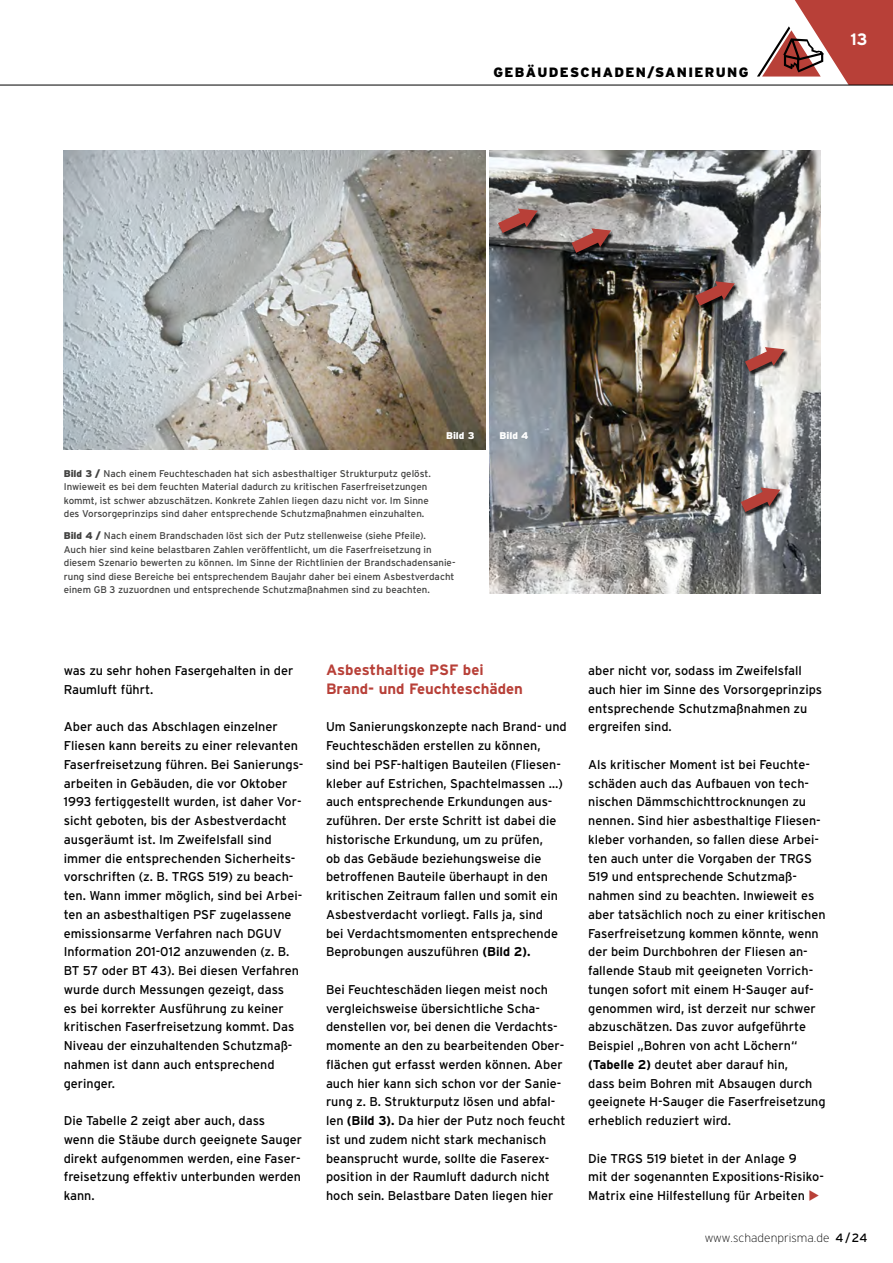
<style>
.page{position:relative;width:893px;height:1263px;background:#fff}
.page>*{position:absolute;margin:0;border:0;box-sizing:border-box;transform-origin:0 0}
.t1{font:700 16.5px "Interstate";color:#fff}
.t2{font:700 15px/18.8px "Interstate";color:#b84038}
.t3{font:900 13.5px "Interstate";letter-spacing:.1em;color:#000}
.t4{font:12.75px/18.8px "Interstate";color:#000}
.t5{font:200 12px "Interstate";color:#000}
.t6{font:9.75px/13.5px "Interstate";color:#414140}
.t7{font:900 9.75px "Interstate";color:#fff}
.s1{font-weight:900}
.s2{font-weight:700}
.s3{color:#b84038}
.s4{font-weight:400}
</style>
<div class="page">
<img style="left:489px;top:150px;width:332px;height:443px">
<img style="left:64px;top:150px;width:421px;height:299px">
<svg style="left:757px;top:0;width:136px;height:85px"></svg>
<hr style="left:0;top:85px;width:893px;height:1px;background:#000">
<div style="left:572px;top:230px;width:42px;height:26px;background:#000;opacity:.85"></div>
<svg style="left:571px;top:228px;width:40px;height:25px"></svg>
<div style="left:499px;top:210px;width:42px;height:27px;background:#000;opacity:.85"></div>
<svg style="left:498px;top:209px;width:40px;height:24px"></svg>
<div style="left:696px;top:283px;width:42px;height:26px;background:#000;opacity:.85"></div>
<svg style="left:695px;top:281px;width:40px;height:25px"></svg>
<div style="left:746px;top:349px;width:42px;height:26px;background:#000;opacity:.85"></div>
<svg style="left:745px;top:347px;width:40px;height:25px"></svg>
<div style="left:741px;top:489px;width:42px;height:27px;background:#000;opacity:.85"></div>
<svg style="left:741px;top:488px;width:39px;height:24px"></svg>
<p class="t3" style="left:493px;top:64px;width:257px">GEBÄUDESCHADEN/SANIERUNG</p>
<p class="t1" style="left:850px;top:30px;width:18px">13</p>
<p class="t7" style="left:446px;top:430px;width:30px">Bild 3</p>
<p class="t7" style="left:500px;top:430px;width:30px">Bild 4</p>
<p class="t6" style="left:64px;top:466px;width:369px"><span class="s1">Bild 3 /</span> Nach einem Feuchteschaden hat sich asbesthaltiger Strukturputz gelöst.<br>Inwieweit es bei dem feuchten Material dadurch zu kritischen Faserfreisetzungen kommt, ist schwer abzuschätzen. Konkrete Zahlen liegen dazu nicht vor. Im Sinne des Vorsorgeprinzips sind daher entsprechende Schutzmaßnahmen einzuhalten.</p>
<p class="t6" style="left:64px;top:529px;width:393px"><span class="s1">Bild 4 /</span> Nach einem Brandschaden löst sich der Putz stellenweise (siehe Pfeile).<br>Auch hier sind keine belastbaren Zahlen veröffentlicht, um die Faserfreisetzung in diesem Szenario bewerten zu können. Im Sinne der Richtlinien der Brandschadensanie&shy;rung sind diese Bereiche bei entsprechendem Baujahr daher bei einem Asbestverdacht einem GB 3 zuzuordnen und entsprechende Schutzmaßnahmen sind zu beachten.</p>
<p class="t4" style="left:64px;top:661px;width:231px">was zu sehr hohen Fasergehalten in der<br>Raumluft führt.</p>
<p class="t4" style="left:64px;top:717px;width:241px">Aber auch das Abschlagen einzelner Fliesen kann bereits zu einer relevanten Faserfreisetzung führen. Bei Sanierungs&shy;arbeiten in Gebäuden, die vor Oktober 1993 fertiggestellt wurden, ist daher Vor&shy;sicht geboten, bis der Asbestverdacht ausgeräumt ist. Im Zweifelsfall sind immer die entsprechenden Sicherheits&shy;vorschriften (z. B. TRGS 519) zu beach&shy;ten. Wann immer möglich, sind bei Arbei&shy;ten an asbesthaltigen PSF zugelassene emissionsarme Verfahren nach DGUV Information 201-012 anzuwenden (z. B.<br>BT 57 oder BT 43). Bei diesen Verfahren wurde durch Messungen gezeigt, dass<br>es bei korrekter Ausführung zu keiner kritischen Faserfreisetzung kommt. Das Niveau der einzuhaltenden Schutzmaß&shy;nahmen ist dann auch entsprechend geringer.</p>
<p class="t4" style="left:64px;top:1111px;width:240px">Die Tabelle 2 zeigt aber auch, dass<br>wenn die Stäube durch geeignete Sauger direkt aufgenommen werden, eine Faser&shy;freisetzung effektiv unterbunden werden kann.</p>
<p class="t2" style="left:326px;top:660px;width:199px">Asbesthaltige PSF bei<br>Brand- und Feuchteschäden</p>
<p class="t4" style="left:326px;top:717px;width:242px">Um Sanierungskonzepte nach Brand- und Feuchteschäden erstellen zu können, sind bei PSF-haltigen Bauteilen (Fliesen&shy;kleber auf Estrichen, Spachtelmassen …) auch entsprechende Erkundungen aus&shy;zuführen. Der erste Schritt ist dabei die historische Erkundung, um zu prüfen,<br>ob das Gebäude beziehungsweise die betroffenen Bauteile überhaupt in den kritischen Zeitraum fallen und somit ein Asbestverdacht vorliegt. Falls ja, sind<br>bei Verdachtsmomenten entsprechende Beprobungen auszuführen <span class="s2">(Bild 2).</span></p>
<p class="t4" style="left:326px;top:980px;width:241px">Bei Feuchteschäden liegen meist noch vergleichsweise übersichtliche Scha&shy;denstellen vor, bei denen die Verdachts&shy;momente an den zu bearbeitenden Ober&shy;flächen gut erfasst werden können. Aber auch hier kann sich schon vor der Sanie&shy;rung z. B. Strukturputz lösen und abfal&shy;len <span class="s2">(Bild 3).</span> Da hier der Putz noch feucht ist und zudem nicht stark mechanisch beansprucht wurde, sollte die Faserex&shy;position in der Raumluft dadurch nicht hoch sein. Belastbare Daten liegen hier</p>
<p class="t4" style="left:588px;top:661px;width:235px">aber nicht vor, sodass im Zweifelsfall auch hier im Sinne des Vorsorgeprinzips entsprechende Schutzmaßnahmen zu ergreifen sind.</p>
<p class="t4" style="left:588px;top:755px;width:239px">Als kritischer Moment ist bei Feuchte&shy;schäden auch das Aufbauen von tech&shy;nischen Dämmschichttrocknungen zu nennen. Sind hier asbesthaltige Fliesen&shy;kleber vorhanden, so fallen diese Arbei&shy;ten auch unter die Vorgaben der TRGS 519 und entsprechende Schutzmaß&shy;nahmen sind zu beachten. Inwieweit es aber tatsächlich noch zu einer kritischen Faserfreisetzung kommen könnte, wenn der beim Durchbohren der Fliesen an&shy;fallende Staub mit geeigneten Vorrich&shy;tungen sofort mit einem H-Sauger auf&shy;genommen wird, ist derzeit nur schwer abzuschätzen. Das zuvor aufgeführte Beispiel „Bohren von acht Löchern“ <span class="s2">(Tabelle 2)</span> deutet aber darauf hin,<br>dass beim Bohren mit Absaugen durch geeignete H-Sauger die Faserfreisetzung erheblich reduziert wird.</p>
<p class="t4" style="left:588px;top:1149px;width:237px">Die TRGS 519 bietet in der Anlage 9<br>mit der sogenannten Expositions-Risiko-<br>Matrix eine Hilfestellung für Arbeiten <span class="s3">◆</span></p>
<p class="t5" style="left:705px;top:1231px;width:164px">www.schadenprisma.de <span class="s4">4/24</span></p>
</div>
